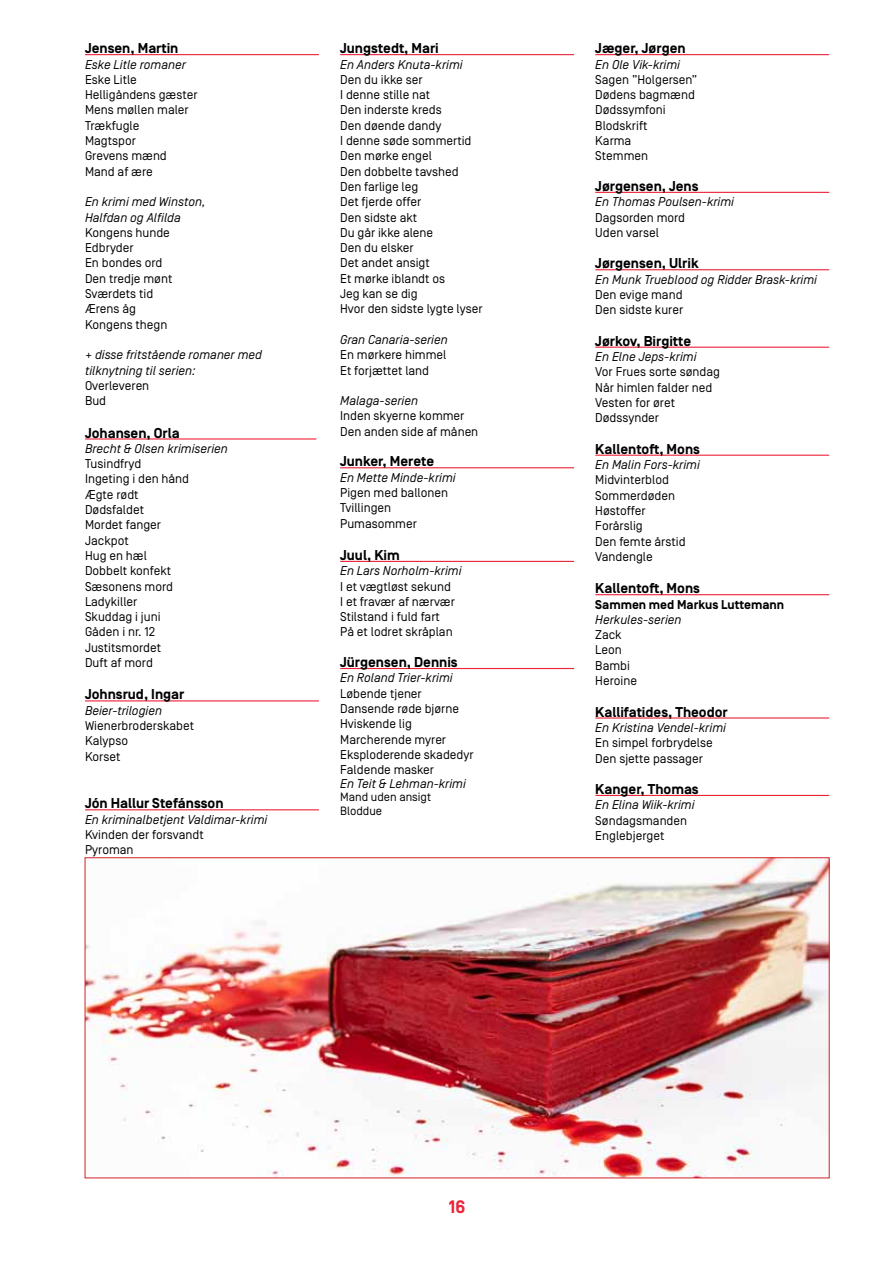
<style>
.page{position:relative;width:893px;height:1263px;background:#fff}
.page>*{position:absolute;margin:0;border:0;box-sizing:border-box;transform-origin:0 0}
.t1{font:700 18px "Simplon BP";color:#ee2338}
.t2{font:700 14.25px "Simplon BP";color:#000}
.t3{font:12.75px/15.3px "Simplon BP Regular";color:#000}
.t4{font:italic 12.75px/15.3px "Simplon BP Regular";color:#000}
.t5{font:700 12.75px "Simplon BP";color:#000}
.t6{font:12px/13.5px "Simplon BP Regular";color:#000}
</style>
<div class="page">
<hr style="left:85px;top:54px;width:234px;height:1px;background:#ee2338">
<hr style="left:85px;top:438px;width:231px;height:1px;background:#ee2338">
<hr style="left:85px;top:700px;width:234px;height:1px;background:#ee2338">
<hr style="left:85px;top:809px;width:234px;height:1px;background:#ee2338">
<hr style="left:340px;top:54px;width:234px;height:1px;background:#ee2338">
<hr style="left:340px;top:467px;width:234px;height:1px;background:#ee2338">
<hr style="left:340px;top:561px;width:234px;height:1px;background:#ee2338">
<hr style="left:340px;top:668px;width:234px;height:1px;background:#ee2338">
<hr style="left:595px;top:54px;width:234px;height:1px;background:#ee2338">
<hr style="left:595px;top:192px;width:234px;height:1px;background:#ee2338">
<hr style="left:595px;top:269px;width:234px;height:1px;background:#ee2338">
<hr style="left:595px;top:347px;width:234px;height:1px;background:#ee2338">
<hr style="left:595px;top:455px;width:234px;height:1px;background:#ee2338">
<hr style="left:595px;top:594px;width:234px;height:1px;background:#ee2338">
<hr style="left:595px;top:717px;width:234px;height:1px;background:#ee2338">
<hr style="left:595px;top:795px;width:234px;height:1px;background:#ee2338">
<img style="left:87px;top:859px;width:741px;height:317px">
<p class="t2" style="left:85px;top:40px;width:95px">Jensen, Martin</p>
<p class="t4" style="left:85px;top:56px;width:102px">Eske Litle romaner</p>
<p class="t3" style="left:85px;top:72px;width:114px">Eske Litle<br>Helligåndens gæster<br>Mens møllen maler<br>Trækfugle<br>Magtspor<br>Grevens mænd<br>Mand af ære</p>
<p class="t4" style="left:85px;top:194px;width:122px">En krimi med Winston,<br>Halfdan og Alfilda</p>
<p class="t3" style="left:85px;top:225px;width:89px">Kongens hunde<br>Edbryder<br>En bondes ord<br>Den tredje mønt<br>Sværdets tid<br>Ærens åg<br>Kongens thegn</p>
<p class="t4" style="left:85px;top:347px;width:178px">+ disse fritstående romaner med tilknytning til serien:</p>
<p class="t3" style="left:85px;top:378px;width:66px">Overleveren<br>Bud</p>
<p class="t2" style="left:85px;top:424px;width:96px">Johansen, Orla</p>
<p class="t4" style="left:85px;top:441px;width:144px">Brecht &amp; Olsen krimiserien</p>
<p class="t3" style="left:85px;top:456px;width:106px">Tusindfryd<br>Ingeting i den hånd<br>Ægte rødt<br>Dødsfaldet<br>Mordet fanger<br>Jackpot<br>Hug en hæl<br>Dobbelt konfekt<br>Sæsonens mord<br>Ladykiller<br>Skuddag i juni<br>Gåden i nr. 12<br>Justitsmordet<br>Duft af mord</p>
<p class="t2" style="left:85px;top:686px;width:101px">Johnsrud, Ingar</p>
<p class="t4" style="left:85px;top:703px;width:78px">Beier-trilogien</p>
<p class="t3" style="left:85px;top:718px;width:110px">Wienerbroderskabet<br>Kalypso<br>Korset</p>
<p class="t2" style="left:85px;top:795px;width:140px">Jón Hallur Stefánsson</p>
<p class="t4" style="left:85px;top:812px;width:184px">En kriminalbetjent Valdimar-krimi</p>
<p class="t3" style="left:85px;top:827px;width:120px">Kvinden der forsvandt<br>Pyroman</p>
<p class="t2" style="left:340px;top:40px;width:100px">Jungstedt, Mari</p>
<p class="t4" style="left:340px;top:56px;width:124px">En Anders Knuta-krimi</p>
<p class="t3" style="left:340px;top:72px;width:144px">Den du ikke ser<br>I denne stille nat<br>Den inderste kreds<br>Den døende dandy<br>I denne søde sommertid<br>Den mørke engel<br>Den dobbelte tavshed<br>Den farlige leg<br>Det fjerde offer<br>Den sidste akt<br>Du går ikke alene<br>Den du elsker<br>Det andet ansigt<br>Et mørke iblandt os<br>Jeg kan se dig<br>Hvor den sidste lygte lyser</p>
<p class="t4" style="left:340px;top:332px;width:109px">Gran Canaria-serien</p>
<p class="t3" style="left:340px;top:347px;width:108px">En mørkere himmel<br>Et forjættet land</p>
<p class="t4" style="left:340px;top:393px;width:79px">Malaga-serien</p>
<p class="t3" style="left:340px;top:408px;width:140px">Inden skyerne kommer<br>Den anden side af månen</p>
<p class="t2" style="left:340px;top:453px;width:96px">Junker, Merete</p>
<p class="t4" style="left:340px;top:470px;width:117px">En Mette Minde-krimi</p>
<p class="t3" style="left:340px;top:485px;width:109px">Pigen med ballonen<br>Tvillingen<br>Pumasommer</p>
<p class="t2" style="left:340px;top:547px;width:61px">Juul, Kim</p>
<p class="t4" style="left:340px;top:563px;width:123px">En Lars Norholm-krimi</p>
<p class="t3" style="left:340px;top:578px;width:116px">I et vægtløst sekund<br>I et fravær af nærvær<br>Stilstand i fuld fart<br>På et lodret skråplan</p>
<p class="t2" style="left:340px;top:654px;width:119px">Jürgensen, Dennis</p>
<p class="t4" style="left:340px;top:670px;width:114px">En Roland Trier-krimi</p>
<p class="t3" style="left:340px;top:686px;width:135px">Løbende tjener<br>Dansende røde bjørne<br>Hviskende lig<br>Marcherende myrer<br>Eksploderende skadedyr<br>Faldende masker</p>
<p class="t4" style="left:340px;top:776px;width:127px">En Teit &amp; Lehman-krimi</p>
<p class="t6" style="left:340px;top:790px;width:92px">Mand uden ansigt<br>Bloddue</p>
<p class="t2" style="left:595px;top:40px;width:92px">Jæger, Jørgen</p>
<p class="t4" style="left:595px;top:56px;width:86px">En Ole Vik-krimi</p>
<p class="t3" style="left:595px;top:72px;width:104px">Sagen ”Holgersen”<br>Dødens bagmænd<br>Dødssymfoni<br>Blodskrift<br>Karma<br>Stemmen</p>
<p class="t2" style="left:595px;top:178px;width:105px">Jørgensen, Jens</p>
<p class="t4" style="left:595px;top:194px;width:140px">En Thomas Poulsen-krimi</p>
<p class="t3" style="left:595px;top:209px;width:91px">Dagsorden mord<br>Uden varsel</p>
<p class="t2" style="left:595px;top:255px;width:105px">Jørgensen, Ulrik</p>
<p class="t4" style="left:595px;top:272px;width:223px">En Munk Trueblood og Ridder Brask-krimi</p>
<p class="t3" style="left:595px;top:287px;width:89px">Den evige mand<br>Den sidste kurer</p>
<p class="t2" style="left:595px;top:333px;width:97px">Jørkov, Birgitte</p>
<p class="t4" style="left:595px;top:349px;width:103px">En Elne Jeps-krimi</p>
<p class="t3" style="left:595px;top:364px;width:126px">Vor Frues sorte søndag<br>Når himlen falder ned<br>Vesten for øret<br>Dødssynder</p>
<p class="t2" style="left:595px;top:441px;width:106px">Kallentoft, Mons</p>
<p class="t4" style="left:595px;top:457px;width:106px">En Malin Fors-krimi</p>
<p class="t3" style="left:595px;top:472px;width:92px">Midvinterblod<br>Sommerdøden<br>Høstoffer<br>Forårslig<br>Den femte årstid<br>Vandengle</p>
<p class="t2" style="left:595px;top:580px;width:106px">Kallentoft, Mons</p>
<p class="t5" style="left:595px;top:597px;width:190px">Sammen med Markus Luttemann</p>
<p class="t4" style="left:595px;top:612px;width:88px">Herkules-serien</p>
<p class="t3" style="left:595px;top:627px;width:43px">Zack<br>Leon<br>Bambi<br>Heroine</p>
<p class="t2" style="left:595px;top:703px;width:134px">Kallifatides, Theodor</p>
<p class="t4" style="left:595px;top:720px;width:132px">En Kristina Vendel-krimi</p>
<p class="t3" style="left:595px;top:735px;width:119px">En simpel forbrydelse<br>Den sjette passager</p>
<p class="t2" style="left:595px;top:781px;width:105px">Kanger, Thomas</p>
<p class="t4" style="left:595px;top:797px;width:101px">En Elina Wiik-krimi</p>
<p class="t3" style="left:595px;top:812px;width:93px">Søndagsmanden<br>Englebjerget</p>
<h1 class="t1" style="left:449px;top:1196px;width:18px">16</h1>
</div>
